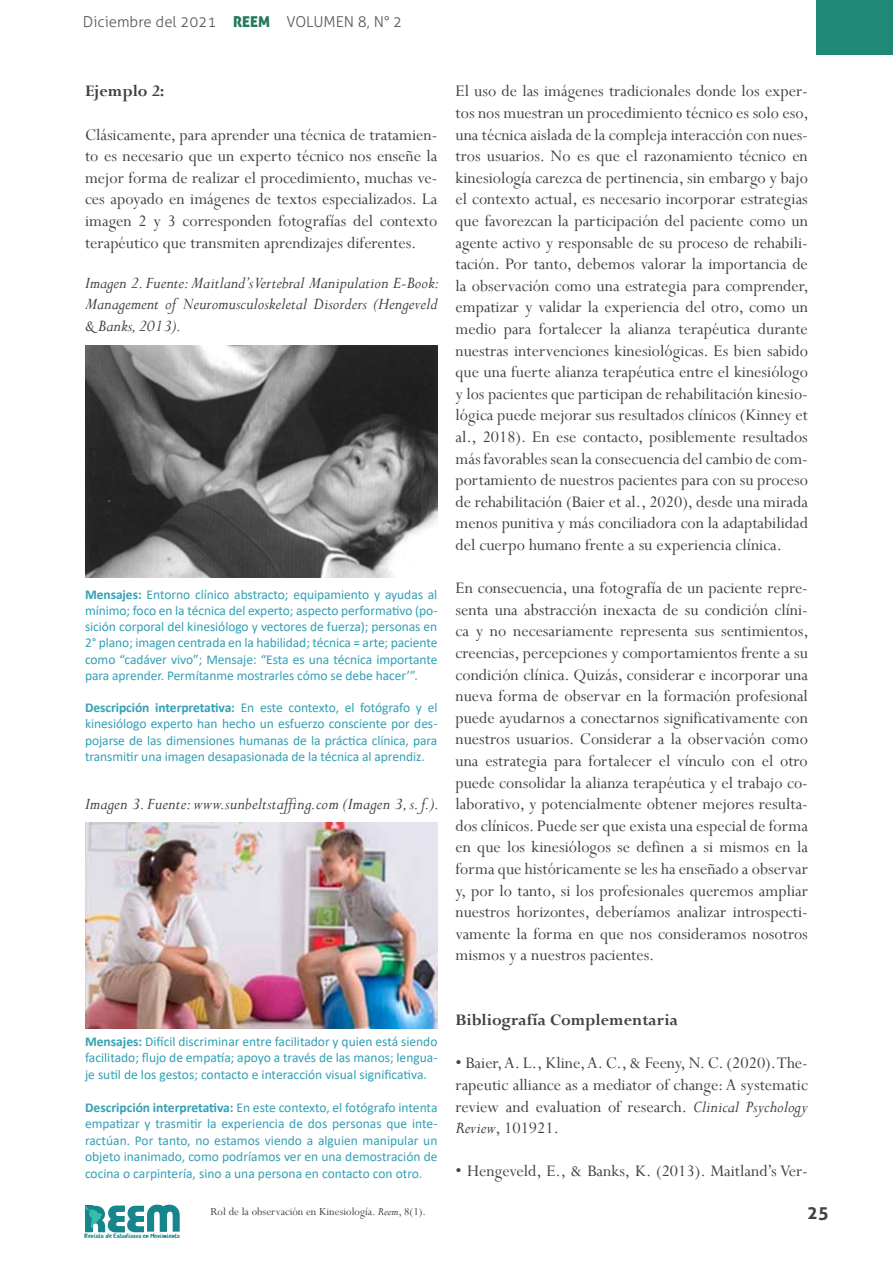
<style>
.page{position:relative;width:893px;height:1263px;background:#fff}
.page>*{position:absolute;margin:0;border:0;box-sizing:border-box;transform-origin:0 0}
.t1{font:18px/21.6px "Perpetua";color:#414042;text-align:justify}
.t2{font:italic 18px/21.6px "Perpetua";color:#414042;text-align:justify}
.t3{font:700 18px "Perpetua";color:#414042}
.t4{font:700 18px "Aller";color:#414042}
.t5{font:300 15px "Aller";color:#58595b}
.t6{font:13.5px/16.2px "Calibri";letter-spacing:-.005em;color:#32a0b4;text-align:justify}
.t7{font:12px "Perpetua";color:#414042}
.t8{font:6.45px "HANDYHANDY";color:#16858c}
.s1{font-family:"Aller Display";font-weight:400;color:#24795d}
.s2{font-weight:700}
.s3{font-style:italic}
</style>
<div class="page">
<div style="left:816px;top:0;width:77px;height:54px;background:#208877"></div>
<svg style="left:85px;top:1204px;width:95px;height:28px"></svg>
<img style="left:85px;top:346px;width:352px;height:231px">
<img style="left:85px;top:822px;width:352px;height:206px">
<p class="t5" style="left:83px;top:13px;width:321px">Diciembre del 2021 <span class="s1">REEM</span> VOLUMEN 8, N° 2</p>
<p class="t3" style="left:85px;top:80px;width:81px">Ejemplo 2:</p>
<p class="t1" style="left:85px;top:123px;width:354px">Clásicamente, para aprender una técnica de tratamien&shy;to es necesario que un experto técnico nos enseñe la mejor forma de realizar el procedimiento, muchas ve&shy;ces apoyado en imágenes de textos especializados. La imagen 2 y 3 corresponden fotografías del contexto terapéutico que transmiten aprendizajes diferentes.</p>
<p class="t2" style="left:85px;top:271px;width:356px">Imagen 2. Fuente: Maitland’s Vertebral Manipulation E-Book:<br>Management of Neuromusculoskeletal Disorders (Hengeveld &amp; Banks, 2013).</p>
<p class="t6" style="left:85px;top:586px;width:354px"><span class="s2">Mensajes:</span> Entorno clínico abstracto; equipamiento y ayudas al mínimo; foco en la técnica del experto; aspecto performativo (po&shy;sición corporal del kinesiólogo y vectores de fuerza); personas en 2° plano; imagen centrada en la habilidad; técnica = arte; paciente como “cadáver vivo”; Mensaje: “Esta es una técnica importante para aprender. Permítanme mostrarles cómo se debe hacer’”.</p>
<p class="t6" style="left:85px;top:699px;width:354px"><span class="s2">Descripción interpretativa:</span> En este contexto, el fotógrafo y el kinesiólogo experto han hecho un esfuerzo consciente por des&shy;pojarse de las dimensiones humanas de la práctica clínica, para transmitir una imagen desapasionada de la técnica al aprendiz.</p>
<p class="t2" style="left:85px;top:792px;width:356px">Imagen 3. Fuente: www.sunbeltstaffing.com (Imagen 3, s. f.).</p>
<p class="t1" style="left:455px;top:80px;width:355px">El uso de las imágenes tradicionales donde los exper&shy;tos nos muestran un procedimiento técnico es solo eso, una técnica aislada de la compleja interacción con nues&shy;tros usuarios. No es que el razonamiento técnico en kinesiología carezca de pertinencia, sin embargo y bajo el contexto actual, es necesario incorporar estrategias que favorezcan la participación del paciente como un agente activo y responsable de su proceso de rehabili&shy;tación. Por tanto, debemos valorar la importancia de la observación como una estrategia para comprender, empatizar y validar la experiencia del otro, como un medio para fortalecer la alianza terapéutica durante nuestras intervenciones kinesiológicas. Es bien sabido que una fuerte alianza terapéutica entre el kinesiólogo y los pacientes que participan de rehabilitación kinesio&shy;lógica puede mejorar sus resultados clínicos (Kinney et al., 2018). En ese contacto, posiblemente resultados más favorables sean la consecuencia del cambio de com&shy;portamiento de nuestros pacientes para con su proceso de rehabilitación (Baier et al., 2020), desde una mirada menos punitiva y más conciliadora con la adaptabilidad del cuerpo humano frente a su experiencia clínica.</p>
<p class="t1" style="left:455px;top:577px;width:355px">En consecuencia, una fotografía de un paciente repre&shy;senta una abstracción inexacta de su condición clíni&shy;ca y no necesariamente representa sus sentimientos, creencias, percepciones y comportamientos frente a su condición clínica. Quizás, considerar e incorporar una nueva forma de observar en la formación profesional puede ayudarnos a conectarnos significativamente con nuestros usuarios. Considerar a la observación como una estrategia para fortalecer el vínculo con el otro puede consolidar la alianza terapéutica y el trabajo co&shy;laborativo, y potencialmente obtener mejores resulta&shy;dos clínicos. Puede ser que exista una especial de forma en que los kinesiólogos se definen a si mismos en la forma que históricamente se les ha enseñado a observar y, por lo tanto, si los profesionales queremos ampliar nuestros horizontes, deberíamos analizar introspecti&shy;vamente la forma en que nos consideramos nosotros mismos y a nuestros pacientes.</p>
<p class="t6" style="left:85px;top:1033px;width:354px"><span class="s2">Mensajes:</span> Difícil discriminar entre facilitador y quien está siendo facilitado; flujo de empatía; apoyo a través de las manos; lengua&shy;je sutil de los gestos; contacto e interacción visual significativa.</p>
<p class="t6" style="left:85px;top:1099px;width:354px"><span class="s2">Descripción interpretativa:</span> En este contexto, el fotógrafo intenta empatizar y trasmitir la experiencia de dos personas que inte&shy;ractúan. Por tanto, no estamos viendo a alguien manipular un objeto inanimado, como podríamos ver en una demostración de cocina o carpintería, sino a una persona en contacto con otro.</p>
<p class="t8" style="left:84px;top:1233px;width:97px">Revista de Estudiosos en Movimiento</p>
<p class="t7" style="left:210px;top:1204px;width:217px">Rol de la observación en Kinesiología. <span class="s3">Reem</span>, 8(1).</p>
<p class="t3" style="left:455px;top:1009px;width:224px">Bibliografía Complementaria</p>
<p class="t1" style="left:455px;top:1052px;width:354px">• Baier, A. L., Kline, A. C., &amp; Feeny, N. C. (2020). The&shy;rapeutic alliance as a mediator of change: A systematic review and evaluation of research. <span class="s3">Clinical Psychology Review</span>, 101921.</p>
<p class="t1" style="left:455px;top:1160px;width:354px">• Hengeveld, E., &amp; Banks, K. (2013). Maitland’s Ver-</p>
<p class="t4" style="left:807px;top:1201px;width:23px">25</p>
</div>
